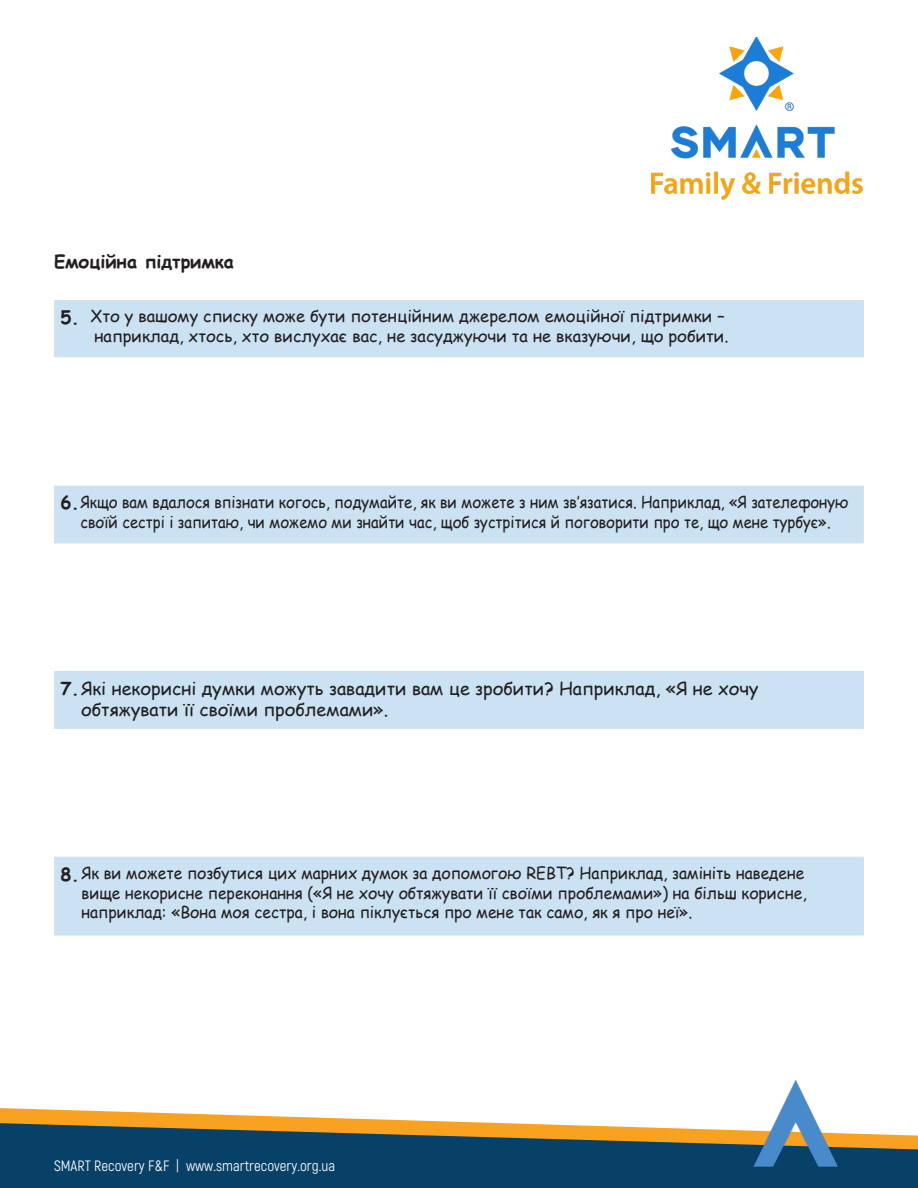
<style>
.page{position:relative;width:918px;height:1188px;background:#fff}
.page>*{position:absolute;margin:0;border:0;box-sizing:border-box;transform-origin:0 0}
.t1{font:18px/21.6px "Comic Sans MS";color:#231f20}
.t2{font:700 18px "Comic Sans MS";color:#231f20}
.t3{font:16.5px/19.8px "Comic Sans MS";color:#231f20;scale:.95 1}
.t4{font:16.5px/19.8px "Comic Sans MS";color:#231f20;text-align:center;scale:.9 1}
.t5{font:16.5px/19.8px "Comic Sans MS";color:#231f20}
.t6{font:15px "Akrobat";color:#fff}
.s1{font-weight:700;font-size:18px}
.s2{font-weight:700}
</style>
<div class="page">
<svg style="left:0;top:1108px;width:496px;height:15px"></svg>
<svg style="left:0;top:1123px;width:918px;height:65px;background:#315461"></svg>
<img style="left:747px;top:1080px;width:117px;height:90px">
<div style="left:54px;top:300px;width:810px;height:57px;background:#cae2f2"></div>
<div style="left:54px;top:486px;width:810px;height:57px;background:#cae2f2"></div>
<div style="left:54px;top:671px;width:810px;height:58px;background:#cae2f2"></div>
<div style="left:54px;top:857px;width:810px;height:79px;background:#cae2f2"></div>
<img style="left:651px;top:38px;width:212px;height:162px">
<p class="t2" style="left:54px;top:248px;width:181px">Емоційна підтримка</p>
<p class="t2" style="left:61px;top:304px;width:20px">5.</p>
<p class="t5" style="left:90px;top:306px;width:640px">Хто у вашому списку може бути потенційним джерелом емоційної підтримки – наприклад, хтось, хто вислухає вас, не засуджуючи та не вказуючи, що робити.</p>
<p class="t4" style="left:60px;top:491px;width:877px"><span class="s1">6.</span>Якщо вам вдалося впізнати когось, подумайте, як ви можете з ним зв‛язатися. Наприклад, «Я зателефоную своїй сестрі і запитаю, чи можемо ми знайти час, щоб зустрітися й поговорити про те, що мене турбує».</p>
<p class="t1" style="left:81px;top:677px;width:679px;text-indent:-21px"><span class="s2">7.</span>Які некорисні думки можуть завадити вам це зробити? Наприклад, «Я не хочу обтяжувати її своїми проблемами».</p>
<p class="t3" style="left:81px;top:862px;width:765px;text-indent:-21px"><span class="s1">8.</span>Як ви можете позбутися цих марних думок за допомогою REBT? Наприклад, замініть наведене вище некорисне переконання («Я не хочу обтяжувати її своїми проблемами») на більш корисне, наприклад: «Вона моя сестра, і вона піклується про мене так само, як я про неї».</p>
<p class="t6" style="left:54px;top:1156px;width:283px">SMART Recovery F&amp;F | www.smartrecovery.org.ua</p>
</div>
